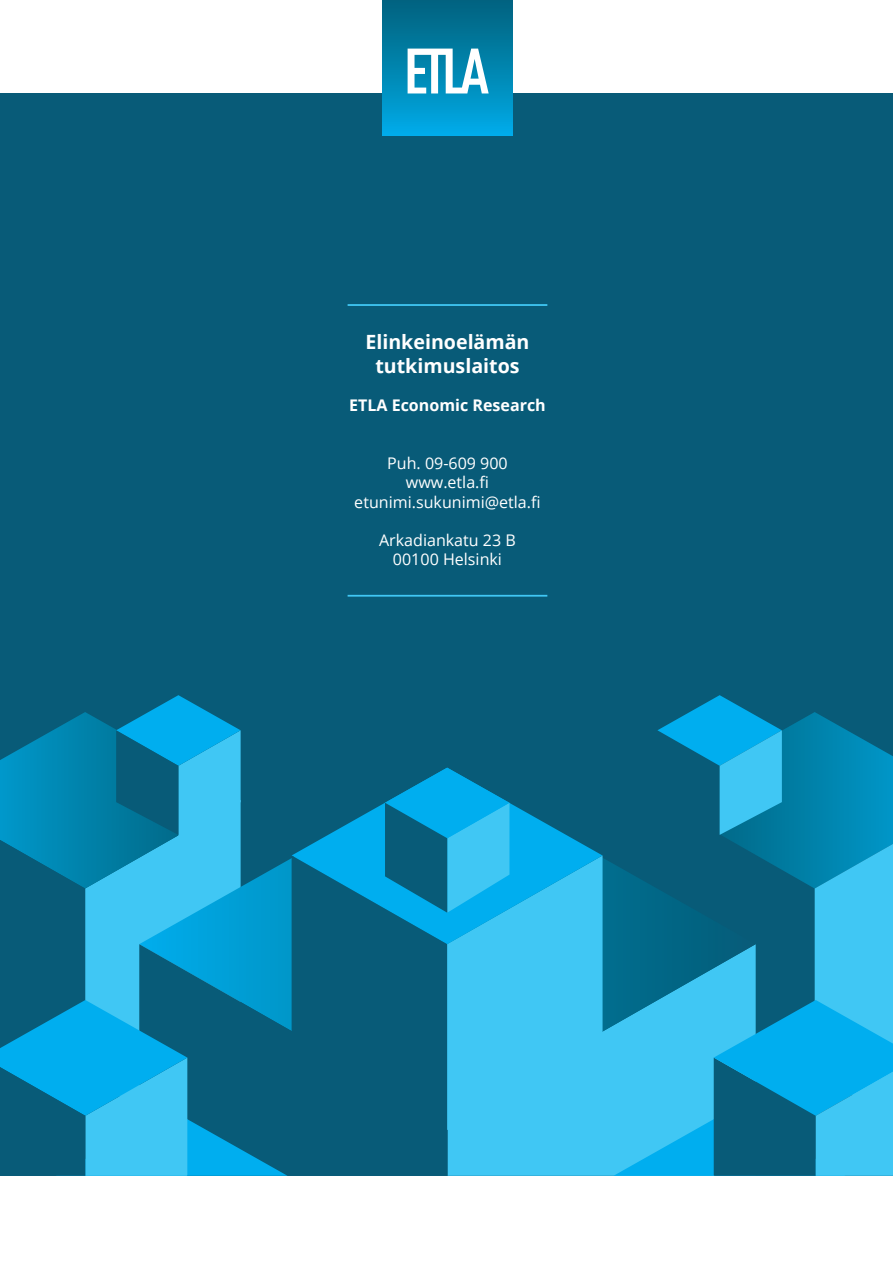
<style>
.page{position:relative;width:893px;height:1263px;background:#fff}
.page>*{position:absolute;margin:0;border:0;box-sizing:border-box;transform-origin:0 0}
.t1{font:700 19.65px/23.5px "Open Sans";color:#fff;text-align:center}
.t2{font:16.05px/19.2px "Open Sans";color:#fff;text-align:center}
.t3{font:700 16.05px "Open Sans";color:#fff}
</style>
<div class="page">
<div style="left:0;top:93px;width:893px;height:1083px;background:#085b78"></div>
<svg style="left:0;top:695px;width:603px;height:481px"></svg>
<svg style="left:613px;top:695px;width:280px;height:481px"></svg>
<hr style="left:348px;top:595px;width:199px;height:2px;background:#40c7f4">
<hr style="left:348px;top:304px;width:199px;height:2px;background:#40c7f4">
<div style="left:383px;top:0;width:129px;height:136px;background:linear-gradient(to bottom,#03627c,#01abe7)"></div>
<svg style="left:408px;top:49px;width:81px;height:44px"></svg>
<p class="t1" style="left:365px;top:330px;width:166px">Elinkeinoelämän tutkimuslaitos</p>
<p class="t3" style="left:349px;top:394px;width:198px">ETLA Economic Research</p>
<p class="t2" style="left:354px;top:453px;width:188px">Puh. 09-609 900 www.etla.fi etunimi.sukunimi@etla.fi</p>
<p class="t2" style="left:379px;top:530px;width:138px">Arkadiankatu 23 B<br>00100 Helsinki</p>
</div>
